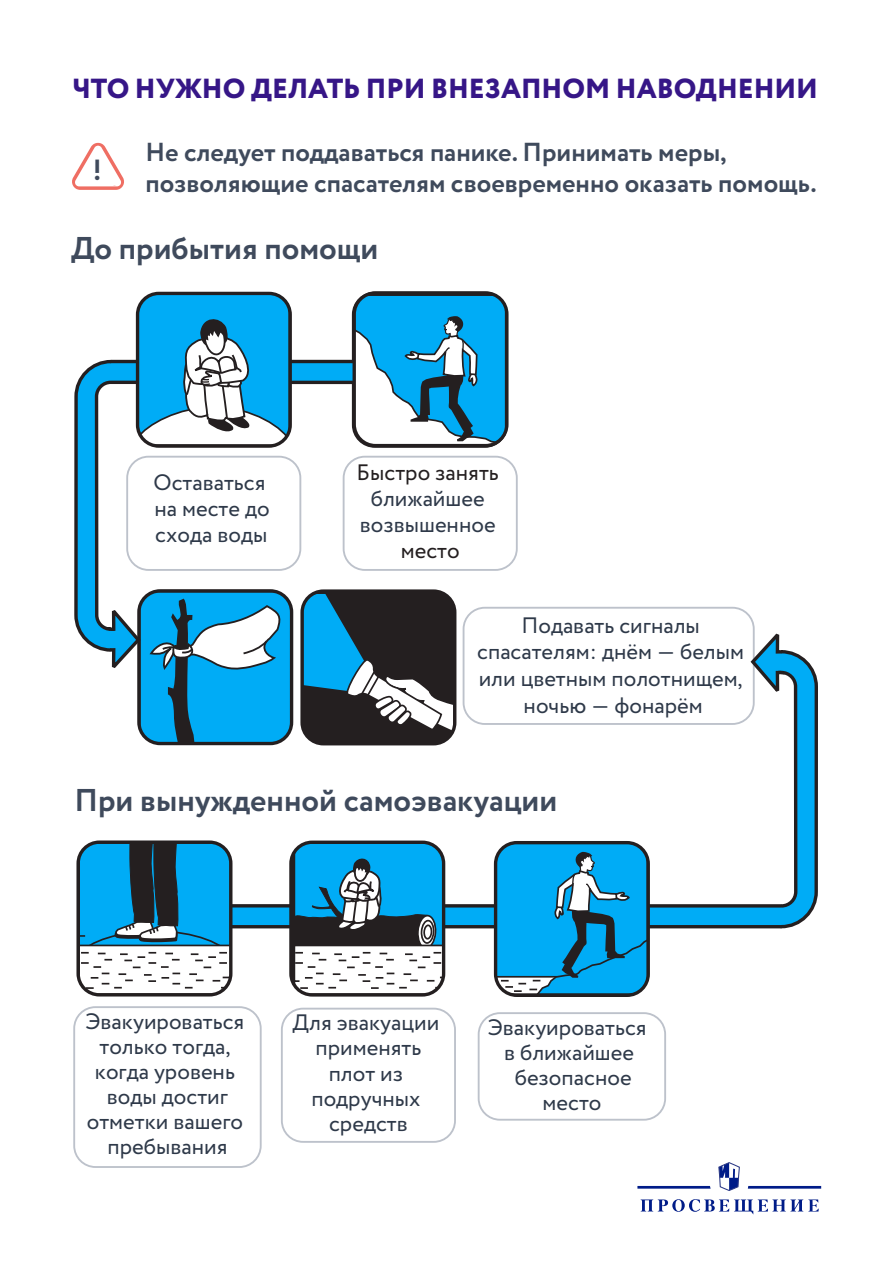
<style>
.page{position:relative;width:893px;height:1263px;background:#fff}
.page>*{position:absolute;margin:0;border:0;box-sizing:border-box;transform-origin:0 0}
.t1{font:700 31.5px "Circe";color:#3f4a5c}
.t2{font:700 29.1px "Circe";color:#3f4a5c}
.t3{font:800 27.6px "Circe";color:#361687}
.t4{font:700 25.95px/31.2px "Circe";color:#3f4a5c}
.t5{font:22.35px/25.2px "Circe";color:#2e3949;text-align:center}
.t6{font:22.35px "Circe";color:#241f20}
</style>
<div class="page">
<div style="left:463px;top:607px;width:292px;height:118px;border:2px solid #bdc2cb;border-radius:21px"></div>
<svg style="left:198px;top:626px;width:620px;height:305px"></svg>
<div style="left:343px;top:456px;width:175px;height:115px;border:2px solid #bdc2cb;border-radius:21px"></div>
<div style="left:281px;top:1008px;width:175px;height:135px;border:2px solid #bdc2cb;border-radius:21px"></div>
<div style="left:73px;top:1006px;width:189px;height:162px;border:2px solid #bdc2cb;border-radius:21px"></div>
<div style="left:478px;top:1012px;width:188px;height:109px;border:2px solid #bdc2cb;border-radius:21px"></div>
<svg style="left:718px;top:1162px;width:22px;height:29px"></svg>
<svg style="left:637px;top:1186px;width:74px;height:3px"></svg>
<svg style="left:748px;top:1186px;width:73px;height:3px"></svg>
<svg style="left:640px;top:1199px;width:179px;height:15px"></svg>
<svg style="left:72px;top:142px;width:52px;height:48px"></svg>
<svg style="left:292px;top:843px;width:152px;height:152px"></svg>
<svg style="left:496px;top:843px;width:152px;height:150px;background:#19a2dd"></svg>
<svg style="left:141px;top:676px;width:151px;height:68px;background:#069cdd"></svg>
<div style="left:137px;top:589px;width:156px;height:156px;border:3px solid #241f20;border-radius:21px"></div>
<svg style="left:302px;top:593px;width:153px;height:152px"></svg>
<div style="left:300px;top:589px;width:156px;height:156px;border:3px solid #241f20;border-radius:21px"></div>
<div style="left:494px;top:841px;width:156px;height:156px;border:3px solid #241f20;border-radius:21px"></div>
<div style="left:289px;top:840px;width:156px;height:156px;border:3px solid #241f20;border-radius:21px"></div>
<svg style="left:80px;top:843px;width:151px;height:152px"></svg>
<div style="left:76px;top:840px;width:156px;height:156px;border:3px solid #241f20;border-radius:21px"></div>
<svg style="left:74px;top:357px;width:328px;height:319px"></svg>
<svg style="left:354px;top:295px;width:151px;height:150px"></svg>
<svg style="left:138px;top:292px;width:153px;height:153px"></svg>
<div style="left:136px;top:292px;width:156px;height:156px;border:3px solid #241f20;border-radius:21px"></div>
<div style="left:353px;top:291px;width:156px;height:156px;border:3px solid #241f20;border-radius:21px"></div>
<p class="t3" style="left:72px;top:70px;width:747px">ЧТО НУЖНО ДЕЛАТЬ ПРИ ВНЕЗАПНОМ НАВОДНЕНИИ</p>
<p class="t4" style="left:145px;top:137px;width:673px">Не следует поддаваться панике. Принимать меры, позволяющие спасателям своевременно оказать помощь.</p>
<h1 class="t1" style="left:71px;top:227px;width:309px">До прибытия помощи</h1>
<h2 class="t2" style="left:93px;top:150px;width:11px">!</h2>
<p class="t5" style="left:154px;top:470px;width:118px;line-height:25.8px;text-align:left">Оставаться на месте до схода воды</p>
<p class="t6" style="left:357px;top:458px;width:144px">Быстро занять</p>
<p class="t5" style="left:360px;top:486px;width:137px;line-height:25.8px">ближайшее возвышенное</p>
<p class="t6" style="left:401px;top:535px;width:60px">место</p>
<p class="t5" style="left:477px;top:612px;width:268px;line-height:26.8px">Подавать сигналы спасателям: днём — белым или цветным полотнищем, ночью — фонарём</p>
<h1 class="t1" style="left:74px;top:779px;width:484px">При вынужденной самоэвакуации</h1>
<p class="t5" style="left:86px;top:1009px;width:160px">Эвакуироваться только тогда, когда уровень воды достиг отметки вашего пребывания</p>
<p class="t5" style="left:293px;top:1011px;width:148px">Для эвакуации применять плот из подручных средств</p>
<p class="t5" style="left:488px;top:1015px;width:160px">Эвакуироваться в ближайшее безопасное место</p>
</div>
